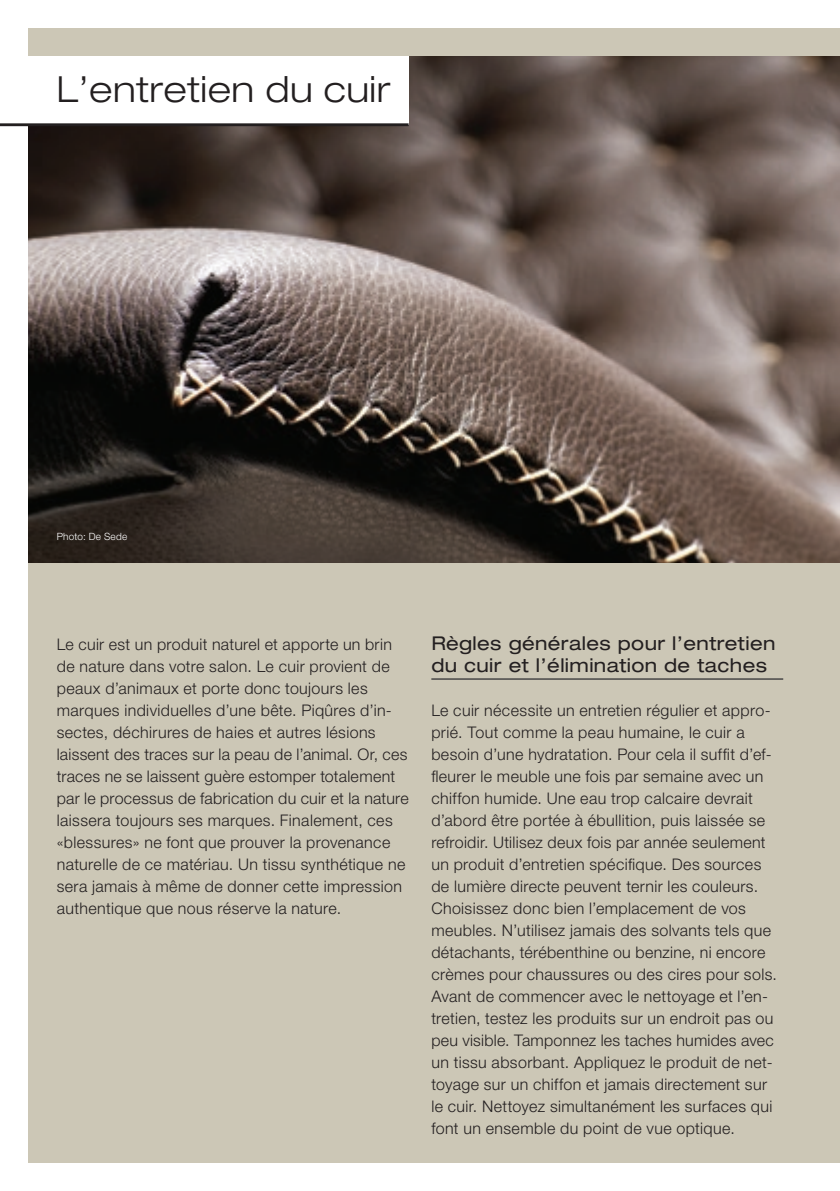
<style>
.page{position:relative;width:840px;height:1191px;background:#fff}
.page>*{position:absolute;margin:0;border:0;box-sizing:border-box;transform-origin:0 0}
.t1{font:300 expanded 36px "Helvetica Neue LT Std";letter-spacing:.015em;color:#231f20}
.t2{font:expanded 19px/22px "Helvetica Neue LT Std";letter-spacing:.02em;color:#231f20}
.t3{font:300 16px/22px "Helvetica Neue LT Std";letter-spacing:.025em;color:#231f20}
.t4{font:300 10px "Helvetica Neue LT Std";letter-spacing:.03em;color:#fff}
</style>
<div class="page">
<div style="left:28px;top:28px;width:811px;height:1134px;background:#ccc7b6"></div>
<img style="left:28px;top:57px;width:811px;height:505px">
<hr style="left:431px;top:678px;width:351px;height:1px;background:#3e3e3f">
<div style="left:0;top:57px;width:408px;height:68px;background:#fff"></div>
<hr style="left:0;top:123px;width:408px;height:3px;background:#231f20">
<h1 class="t1" style="left:57px;top:68px;width:335px">L’entretien du cuir</h1>
<p class="t4" style="left:57px;top:530px;width:72px">Photo: De Sede</p>
<p class="t3" style="left:57px;top:633px;width:353px">Le cuir est un produit naturel et apporte un brin de nature dans votre salon. Le cuir provient de peaux d’animaux et porte donc toujours les marques individuelles d’une bête. Piqûres d’in&shy;sectes, déchirures de haies et autres lésions laissent des traces sur la peau de l’animal. Or, ces traces ne se laissent guère estomper totalement par le processus de fabrication du cuir et la nature laissera toujours ses marques. Finalement, ces «blessures» ne font que prouver la provenance naturelle de ce matériau. Un tissu synthétique ne sera jamais à même de donner cette impression authentique que nous réserve la nature.</p>
<p class="t2" style="left:431px;top:632px;width:345px">Règles générales pour l’entretien du cuir et l’élimination de taches</p>
<p class="t3" style="left:431px;top:699px;width:347px">Le cuir nécessite un entretien régulier et appro&shy;prié. Tout comme la peau humaine, le cuir a besoin d’une hydratation. Pour cela il suffit d’ef&shy;fleurer le meuble une fois par semaine avec un chiffon humide. Une eau trop calcaire devrait d’abord être portée à ébullition, puis laissée se refroidir. Utilisez deux fois par année seulement un produit d’entretien spécifique. Des sources de lumière directe peuvent ternir les couleurs.<br>Choisissez donc bien l’emplacement de vos meubles. N’utilisez jamais des solvants tels que détachants, térébenthine ou benzine, ni encore crèmes pour chaussures ou des cires pour sols.<br>Avant de commencer avec le nettoyage et l’en&shy;tretien, testez les produits sur un endroit pas ou peu visible. Tamponnez les taches humides avec un tissu absorbant. Appliquez le produit de net&shy;toyage sur un chiffon et jamais directement sur le cuir. Nettoyez simultanément les surfaces qui font un ensemble du point de vue optique.</p>
</div>
